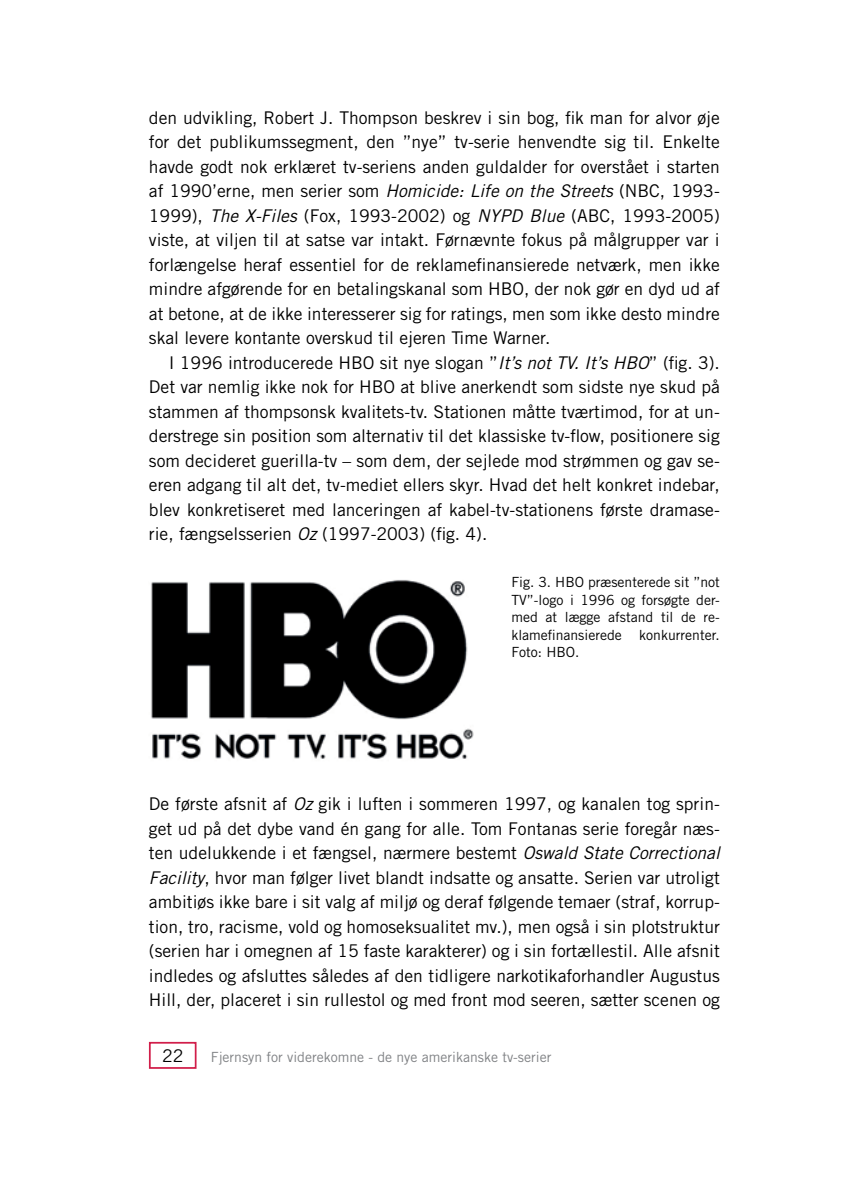
<style>
.page{position:relative;width:844px;height:1191px;background:#fff}
.page>*{position:absolute;margin:0;border:0;box-sizing:border-box;transform-origin:0 0}
.t1{font:17.5px/24.5px "Trade Gothic LT Std";color:#000;text-align:justify}
.t2{font:14px/17.5px "Trade Gothic LT Std";color:#000;text-align:justify}
.t3{font:14px "Trade Gothic LT Std";color:#808285}
.s1{font-style:italic}
</style>
<div class="page">
<div style="left:149px;top:1042px;width:47px;height:26px;border:2px solid #d11e4a"></div>
<img style="left:151px;top:580px;width:323px;height:179px">
<p class="t1" style="left:149px;top:105px;width:572px">den udvikling, Robert J. Thompson beskrev i sin bog, fik man for alvor øje</p>
<p class="t1" style="left:149px;top:130px;width:572px">for det publikumssegment, den ”nye” tv-serie henvendte sig til. Enkelte</p>
<p class="t1" style="left:149px;top:154px;width:572px">havde godt nok erklæret tv-seriens anden guldalder for overstået i starten</p>
<p class="t1" style="left:149px;top:179px;width:572px">af 1990’erne, men serier som <span class="s1">Homicide: Life on the Streets</span> (NBC, 1993-</p>
<p class="t1" style="left:149px;top:203px;width:572px">1999), <span class="s1">The X-Files</span> (Fox, 1993-2002) og <span class="s1">NYPD Blue</span> (ABC, 1993-2005)</p>
<p class="t1" style="left:149px;top:228px;width:572px">viste, at viljen til at satse var intakt. Førnævnte fokus på målgrupper var i</p>
<p class="t1" style="left:149px;top:252px;width:572px">forlængelse heraf essentiel for de reklamefinansierede netværk, men ikke</p>
<p class="t1" style="left:149px;top:277px;width:572px">mindre afgørende for en betalingskanal som HBO, der nok gør en dyd ud af</p>
<p class="t1" style="left:149px;top:301px;width:572px">at betone, at de ikke interesserer sig for ratings, men som ikke desto mindre</p>
<p class="t1" style="left:149px;top:326px;width:403px">skal levere kontante overskud til ejeren Time Warner.</p>
<p class="t1" style="left:169px;top:350px;width:552px">I 1996 introducerede HBO sit nye slogan ”<span class="s1">It’s not TV. It’s HBO</span>” (fig. 3).</p>
<p class="t1" style="left:149px;top:375px;width:572px">Det var nemlig ikke nok for HBO at blive anerkendt som sidste nye skud på</p>
<p class="t1" style="left:149px;top:399px;width:572px">stammen af thompsonsk kvalitets-tv. Stationen måtte tværtimod, for at un-</p>
<p class="t1" style="left:149px;top:424px;width:572px">derstrege sin position som alternativ til det klassiske tv-flow, positionere sig</p>
<p class="t1" style="left:149px;top:448px;width:572px">som decideret guerilla-tv – som dem, der sejlede mod strømmen og gav se-</p>
<p class="t1" style="left:149px;top:473px;width:572px">eren adgang til alt det, tv-mediet ellers skyr. Hvad det helt konkret indebar,</p>
<p class="t1" style="left:149px;top:497px;width:572px">blev konkretiseret med lanceringen af kabel-tv-stationens første dramase-</p>
<p class="t1" style="left:149px;top:522px;width:340px">rie, fængselsserien <span class="s1">Oz</span> (1997-2003) (fig. 4).</p>
<p class="t2" style="left:511px;top:573px;width:210px">Fig. 3. HBO præsenterede sit ”not TV”-logo i 1996 og forsøgte der&shy;med at lægge afstand til de re&shy;klamefinansierede konkurrenter.<br>Foto: HBO.</p>
<p class="t1" style="left:149px;top:791px;width:572px">De første afsnit af <span class="s1">Oz</span> gik i luften i sommeren 1997, og kanalen tog sprin&shy;get ud på det dybe vand én gang for alle. Tom Fontanas serie foregår næs&shy;ten udelukkende i et fængsel, nærmere bestemt <span class="s1">Oswald State Correctional Facility</span>, hvor man følger livet blandt indsatte og ansatte. Serien var utroligt ambitiøs ikke bare i sit valg af miljø og deraf følgende temaer (straf, korrup&shy;tion, tro, racisme, vold og homoseksualitet mv.), men også i sin plotstruktur (serien har i omegnen af 15 faste karakterer) og i sin fortællestil. Alle afsnit indledes og afsluttes således af den tidligere narkotikaforhandler Augustus Hill, der, placeret i sin rullestol og med front mod seeren, sætter scenen og</p>
<p class="t1" style="left:162px;top:1043px;width:23px">22</p>
<p class="t3" style="left:211px;top:1048px;width:342px">Fjernsyn for viderekomne - de nye amerikanske tv-serier</p>
</div>
